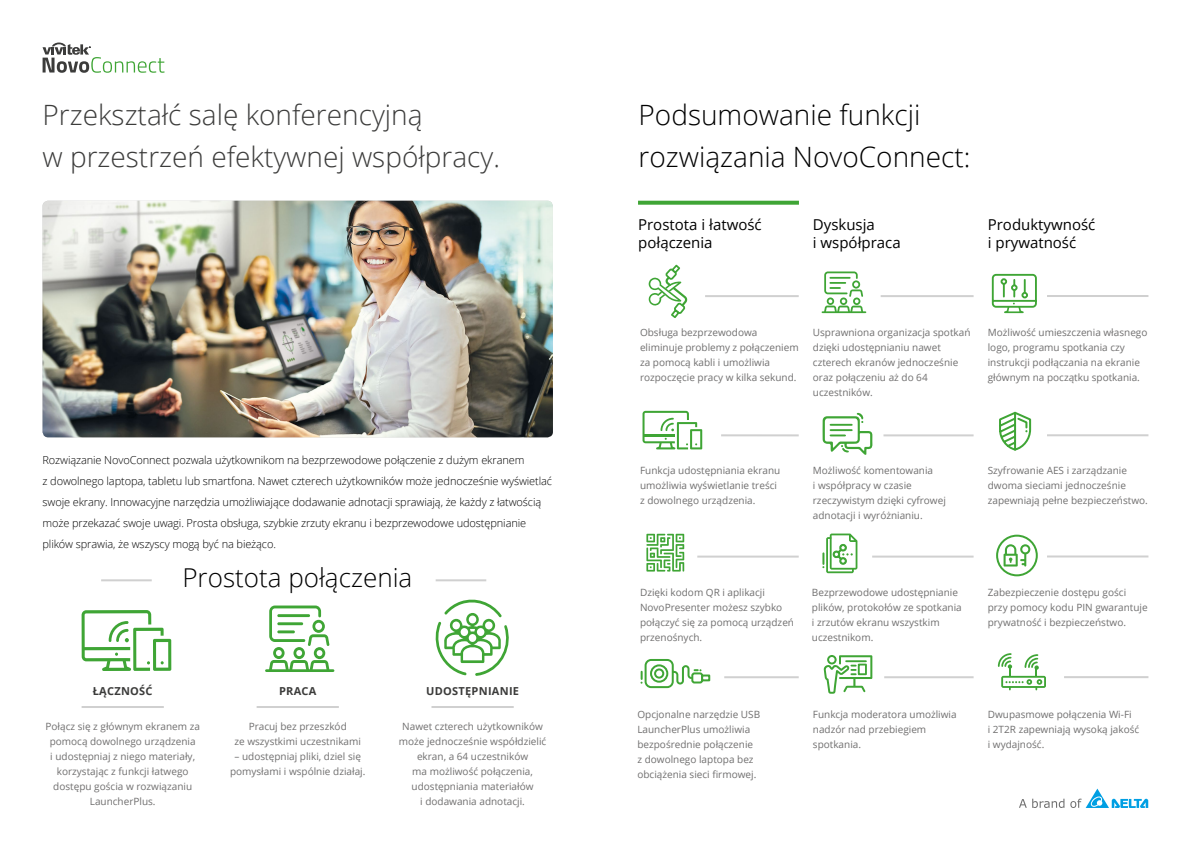
<style>
.page{position:relative;width:1191px;height:842px;background:#fff}
.page>*{position:absolute;margin:0;border:0;box-sizing:border-box;transform-origin:0 0}
.t1{font:300 28px/42px "Open Sans";color:#3c3c3b}
.t2{font:300 28px/42px "Open Sans";color:#000}
.t3{font:300 26px "Open Sans";color:#000}
.t4{font:15px/18px "Open Sans";color:#000}
.t5{font:300 11px/21px "Open Sans";letter-spacing:-.01em;color:#000}
.t6{font:700 11px "Open Sans";letter-spacing:.025em;color:#3c3c3b}
.t7{font:10px/15px "Open Sans";color:#706f6f}
</style>
<div class="page">
<img style="left:43px;top:201px;width:510px;height:236px">
<svg style="left:638px;top:201px;width:161px;height:4px"></svg>
<hr style="left:705px;top:295px;width:93px;height:2px;background:#d0d0d0">
<hr style="left:880px;top:295px;width:93px;height:2px;background:#d0d0d0">
<hr style="left:1047px;top:295px;width:101px;height:2px;background:#d0d0d0">
<hr style="left:721px;top:434px;width:77px;height:2px;background:#d0d0d0">
<hr style="left:883px;top:434px;width:90px;height:2px;background:#d0d0d0">
<hr style="left:1047px;top:434px;width:101px;height:2px;background:#d0d0d0">
<hr style="left:697px;top:556px;width:101px;height:2px;background:#d0d0d0">
<hr style="left:872px;top:556px;width:101px;height:2px;background:#d0d0d0">
<hr style="left:1047px;top:555px;width:101px;height:2px;background:#d0d0d0">
<hr style="left:724px;top:676px;width:74px;height:2px;background:#d0d0d0">
<hr style="left:884px;top:676px;width:89px;height:2px;background:#d0d0d0">
<hr style="left:1064px;top:676px;width:84px;height:2px;background:#d0d0d0">
<svg style="left:991px;top:273px;width:46px;height:40px"></svg>
<div style="left:1000px;top:278px;width:7px;height:7px;border:2px solid #3fa535;border-radius:50%"></div>
<svg style="left:642px;top:411px;width:60px;height:38px"></svg>
<svg style="left:999px;top:411px;width:33px;height:40px"></svg>
<svg style="left:822px;top:412px;width:50px;height:43px"></svg>
<svg style="left:646px;top:534px;width:38px;height:38px"></svg>
<svg style="left:822px;top:533px;width:35px;height:40px"></svg>
<svg style="left:1003px;top:544px;width:27px;height:22px"></svg>
<div style="left:996px;top:535px;width:41px;height:41px;border:2px solid #3fa535;border-radius:50%"></div>
<svg style="left:823px;top:655px;width:49px;height:39px"></svg>
<svg style="left:997px;top:653px;width:49px;height:36px"></svg>
<div style="left:701px;top:674px;width:9px;height:7px;border:2px solid #3fa535"></div>
<svg style="left:640px;top:659px;width:69px;height:30px"></svg>
<hr style="left:82px;top:706px;width:82px;height:2px;background:#d0d0d0">
<hr style="left:257px;top:706px;width:82px;height:2px;background:#d0d0d0">
<hr style="left:431px;top:706px;width:83px;height:2px;background:#d0d0d0">
<hr style="left:101px;top:579px;width:51px;height:2px;background:#d0d0d0">
<hr style="left:436px;top:579px;width:50px;height:2px;background:#d0d0d0">
<svg style="left:269px;top:605px;width:60px;height:64px"></svg>
<hr style="left:266px;top:669px;width:67px;height:3px;background:#3fa535">
<svg style="left:82px;top:610px;width:89px;height:61px"></svg>
<svg style="left:435px;top:599px;width:74px;height:77px"></svg>
<svg style="left:824px;top:271px;width:39px;height:40px"></svg>
<hr style="left:822px;top:311px;width:43px;height:2px;background:#3fa535">
<svg style="left:43px;top:43px;width:121px;height:30px"></svg>
<svg style="left:648px;top:264px;width:40px;height:54px"></svg>
<svg style="left:1019px;top:799px;width:7px;height:9px"></svg>
<svg style="left:1032px;top:799px;width:32px;height:9px"></svg>
<svg style="left:1070px;top:789px;width:78px;height:19px"></svg>
<h1 class="t1" style="left:43px;top:93px;width:459px">Przekształć salę konferencyjną<br>w przestrzeń efektywnej współpracy.</h1>
<p class="t5" style="left:43px;top:449px;width:511px">Rozwiązanie NovoConnect pozwala użytkownikom na bezprzewodowe połączenie z dużym ekranem<br>z dowolnego laptopa, tabletu lub smartfona. Nawet czterech użytkowników może jednocześnie wyświetlać swoje ekrany. Innowacyjne narzędzia umożliwiające dodawanie adnotacji sprawiają, że każdy z łatwością może przekazać swoje uwagi. Prosta obsługa, szybkie zrzuty ekranu i bezprzewodowe udostępnianie plików sprawia, że wszyscy mogą być na bieżąco.</p>
<h2 class="t3" style="left:182px;top:560px;width:231px">Prostota połączenia</h2>
<p class="t6" style="left:93px;top:683px;width:61px">ŁĄCZNOŚĆ</p>
<p class="t6" style="left:279px;top:683px;width:39px">PRACA</p>
<p class="t6" style="left:426px;top:683px;width:94px">UDOSTĘPNIANIE</p>
<p class="t7" style="left:399px;top:718px;width:149px;text-align:center">Nawet czterech użytkowników może jednocześnie współdzielić ekran, a 64 uczestników<br>ma możliwość połączenia, udostępniania materiałów<br>i dodawania adnotacji.</p>
<p class="t7" style="left:45px;top:718px;width:156px;text-align:center">Połącz się z głównym ekranem za pomocą dowolnego urządzenia<br>i udostępniaj z niego materiały, korzystając z funkcji łatwego dostępu gościa w rozwiązaniu<br>LauncherPlus.</p>
<p class="t7" style="left:234px;top:718px;width:128px;text-align:center">Pracuj bez przeszkód<br>ze wszystkimi uczestnikami</p>
<p class="t7" style="left:230px;top:748px;width:137px;text-align:center">– udostępniaj pliki, dziel się pomysłami i wspólnie działaj.</p>
<h1 class="t2" style="left:638px;top:93px;width:333px">Podsumowanie funkcji rozwiązania NovoConnect:</h1>
<h3 class="t4" style="left:638px;top:215px;width:125px">Prostota i łatwość połączenia</h3>
<h3 class="t4" style="left:813px;top:215px;width:89px">Dyskusja<br>i współpraca</h3>
<h3 class="t4" style="left:987px;top:215px;width:109px">Produktywność i prywatność</h3>
<p class="t7" style="left:640px;top:325px;width:160px">Obsługa bezprzewodowa eliminuje problemy z połączeniem za pomocą kabli i umożliwia rozpoczęcie pracy w kilka sekund.</p>
<p class="t7" style="left:813px;top:325px;width:159px">Usprawniona organizacja spotkań dzięki udostępnianiu nawet czterech ekranów jednocześnie oraz połączeniu aż do 64 uczestników.</p>
<p class="t7" style="left:987px;top:325px;width:161px">Możliwość umieszczenia własnego logo, programu spotkania czy instrukcji podłączania na ekranie głównym na początku spotkania.</p>
<p class="t7" style="left:640px;top:463px;width:142px">Funkcja udostępniania ekranu umożliwia wyświetlanie treści z dowolnego urządzenia.</p>
<p class="t7" style="left:813px;top:463px;width:134px">Możliwość komentowania<br>i współpracy w czasie rzeczywistym dzięki cyfrowej adnotacji i wyróżnianiu.</p>
<p class="t7" style="left:640px;top:585px;width:155px">Dzięki kodom QR i aplikacji<br>NovoPresenter możesz szybko połączyć się za pomocą urządzeń przenośnych.</p>
<p class="t7" style="left:812px;top:584px;width:151px">Bezprzewodowe udostępnianie plików, protokołów ze spotkania i zrzutów ekranu wszystkim uczestnikom.</p>
<p class="t7" style="left:637px;top:707px;width:124px">Opcjonalne narzędzie USB<br>LauncherPlus umożliwia bezpośrednie połączenie z dowolnego laptopa bez obciążenia sieci firmowej.</p>
<p class="t7" style="left:813px;top:707px;width:145px">Funkcja moderatora umożliwia nadzór nad przebiegiem spotkania.</p>
<p class="t7" style="left:987px;top:463px;width:162px">Szyfrowanie AES i zarządzanie dwoma sieciami jednocześnie zapewniają pełne bezpieczeństwo.</p>
<p class="t7" style="left:987px;top:584px;width:161px">Zabezpieczenie dostępu gości przy pomocy kodu PIN gwarantuje prywatność i bezpieczeństwo.</p>
<p class="t7" style="left:987px;top:707px;width:153px">Dwupasmowe połączenia Wi-Fi<br>i 2T2R zapewniają wysoką jakość i wydajność.</p>
</div>
